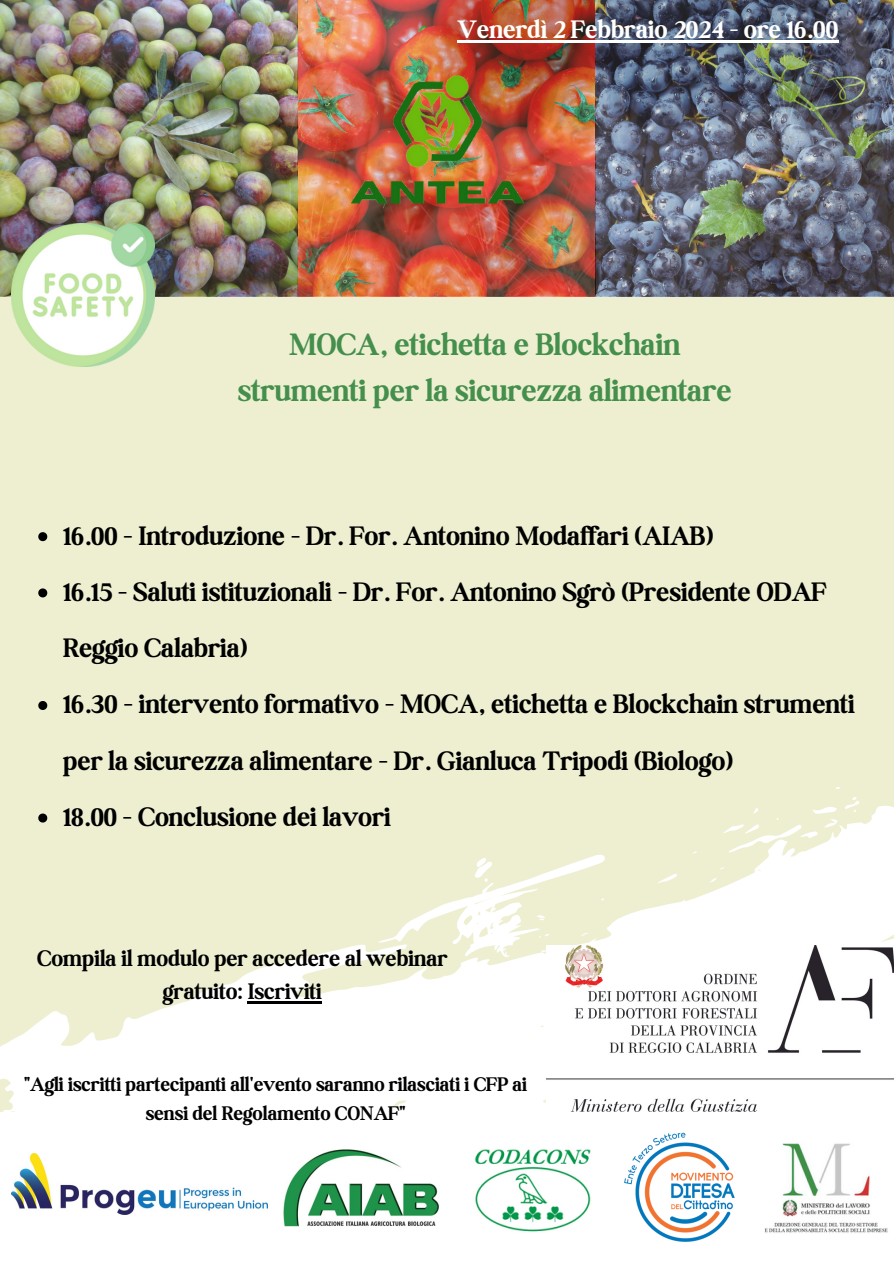
<style>
.page{position:relative;width:894px;height:1264px;background:#fff}
.page>*{position:absolute;margin:0;border:0;box-sizing:border-box;transform-origin:0 0}
.t1{font:700 33px/46.2px "Boston Angel";color:#458f4d;text-align:center}
.t2{font:700 28.5px/56.2px "Boston Angel";color:#000}
.t3{font:700 27px "Boston Angel";color:#fff}
.t4{font:700 24px/32.7px "Boston Angel";color:#000;text-align:center}
.t5{font:700 21px/29.2px "Boston Angel";color:#000;text-align:center}
</style>
<div class="page">
<div style="left:0;top:0;width:893px;height:1263px;background:#eeefd1"></div>
<svg style="left:0;top:705px;width:893px;height:406px"></svg>
<div style="left:0;top:1111px;width:893px;height:152px;background:#fff"></div>
<img style="left:283px;top:1149px;width:156px;height:77px">
<img style="left:0;top:0;width:893px;height:296px">
<img style="left:474px;top:1149px;width:117px;height:83px">
<img style="left:764px;top:1143px;width:124px;height:90px">
<img style="left:624px;top:1132px;width:110px;height:110px">
<img style="left:12px;top:1153px;width:255px;height:61px">
<svg style="left:38px;top:532px;width:9px;height:9px"></svg>
<svg style="left:38px;top:588px;width:9px;height:9px"></svg>
<svg style="left:38px;top:701px;width:9px;height:9px"></svg>
<svg style="left:38px;top:813px;width:9px;height:9px"></svg>
<img style="left:546px;top:945px;width:347px;height:166px">
<hr style="left:248px;top:1001px;width:74px;height:2px;background:#000">
<img style="left:12px;top:224px;width:142px;height:143px">
<hr style="left:457px;top:40px;width:286px;height:2px;background:#fff">
<hr style="left:743px;top:40px;width:94px;height:2px;background:#fff">
<img style="left:320px;top:30px;width:234px;height:234px">
<p class="t3" style="left:457px;top:13px;width:382px">Venerdì 2 Febbraio 2024 - ore 16.00</p>
<h2 class="t1" style="left:238px;top:321px;width:495px">MOCA, etichetta e Blockchain strumenti per la sicurezza alimentare</h2>
<h1 class="t2" style="left:63px;top:507px;width:651px">16.00 - Introduzione - Dr. For. Antonino Modaffari (AIAB)</h1>
<h3 class="t2" style="left:63px;top:563px;width:765px">16.15 - Saluti istituzionali - Dr. For. Antonino Sgrò (Presidente ODAF<br>Reggio Calabria)</h3>
<h3 class="t2" style="left:63px;top:676px;width:793px">16.30 - intervento formativo - MOCA, etichetta e Blockchain strumenti per la sicurezza alimentare - Dr. Gianluca Tripodi (Biologo)</h3>
<h3 class="t2" style="left:63px;top:788px;width:329px">18.00 - Conclusione dei lavori</h3>
<p class="t4" style="left:37px;top:942px;width:412px">Compila il modulo per accedere al webinar gratuito: Iscriviti</p>
<h3 class="t5" style="left:24px;top:1069px;width:504px">"Agli iscritti partecipanti all'evento saranno rilasciati i CFP ai sensi del Regolamento CONAF"</h3>
</div>
